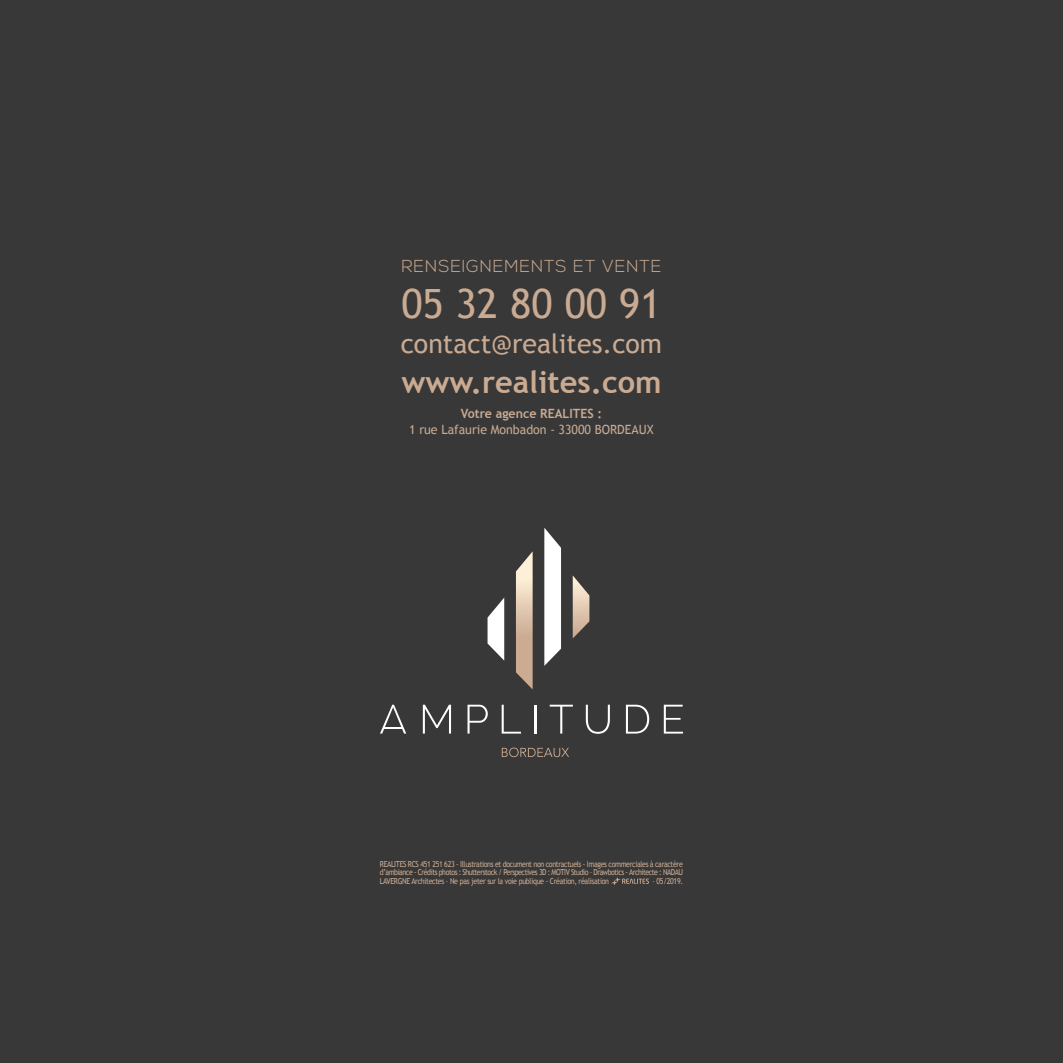
<style>
.page{position:relative;width:1063px;height:1063px;background:#383839}
.page>*{position:absolute;margin:0;border:0;box-sizing:border-box;transform-origin:0 0}
.t1{font:40.35px "Trebuchet MS";color:#caab92}
.t2{font:700 30.75px "Trebuchet MS";color:#caab92}
.t3{font:26.7px "Trebuchet MS";color:#caab92}
.t4{font:300 17.25px "Nexa";letter-spacing:.05em;color:#caab92}
.t5{font:12.75px "Trebuchet MS";color:#caab92}
.t6{font:700 12.75px "Trebuchet MS";color:#caab92}
.t7{font:8.25px/8.2px "Trebuchet MS";letter-spacing:-.045em;color:#caab92;text-align:justify;scale:.86 1}
</style>
<div class="page">
<svg style="left:516px;top:551px;width:17px;height:138px;background:#c4af9b"></svg>
<svg style="left:488px;top:598px;width:16px;height:63px"></svg>
<svg style="left:573px;top:576px;width:16px;height:62px"></svg>
<svg style="left:544px;top:528px;width:17px;height:138px;background:#e0e0e1"></svg>
<svg style="left:423px;top:705px;width:28px;height:29px"></svg>
<svg style="left:468px;top:705px;width:20px;height:29px"></svg>
<svg style="left:502px;top:705px;width:19px;height:29px"></svg>
<hr style="left:534px;top:705px;width:2px;height:29px;background:#fff">
<svg style="left:550px;top:705px;width:23px;height:29px"></svg>
<svg style="left:586px;top:705px;width:24px;height:29px"></svg>
<svg style="left:626px;top:705px;width:23px;height:29px"></svg>
<svg style="left:664px;top:705px;width:19px;height:29px"></svg>
<svg style="left:380px;top:705px;width:26px;height:29px"></svg>
<svg style="left:502px;top:748px;width:67px;height:9px"></svg>
<svg style="left:611px;top:878px;width:38px;height:7px"></svg>
<h3 class="t4" style="left:401px;top:256px;width:262px">RENSEIGNEMENTS ET VENTE</h3>
<h1 class="t1" style="left:401px;top:280px;width:261px">05 32 80 00 91</h1>
<h3 class="t3" style="left:401px;top:328px;width:263px">contact@realites.com</h3>
<h2 class="t2" style="left:401px;top:363px;width:262px">www.realites.com</h2>
<h3 class="t6" style="left:461px;top:405px;width:143px">Votre agence REALITES :</h3>
<h3 class="t5" style="left:409px;top:422px;width:246px">1 rue Lafaurie Monbadon - 33000 BORDEAUX</h3>
<p class="t7" style="left:380px;top:860px;width:354px">REALITES RCS 451 251 623 - Illustrations et document non contractuels - Images commerciales à caractère d’ambiance - Crédits photos : Shutterstock / Perspectives 3D : MOTIV Studio – Drawbotics - Architecte : NADAU LAVERGNE Architectes – Ne pas jeter sur la voie publique - Création, réalisation</p>
<p class="t7" style="left:652px;top:877px;width:37px">– 05/2019.</p>
</div>
